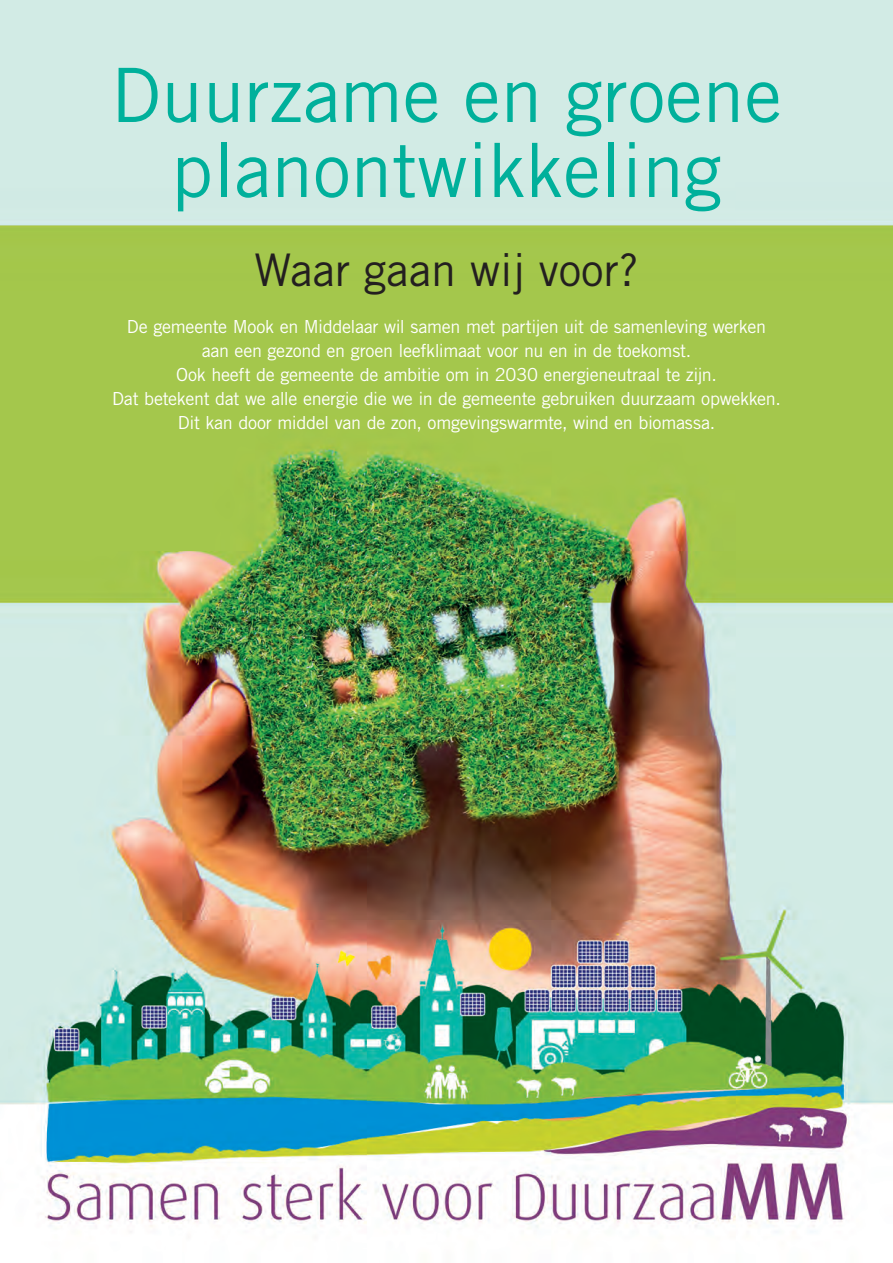
<style>
.page{position:relative;width:893px;height:1263px;background:#fff}
.page>*{position:absolute;margin:0;border:0;box-sizing:border-box;transform-origin:0 0}
.t1{font:75px "Trade Gothic";color:#00b09b}
.t2{font:45px "Trade Gothic";color:#231f20}
.t3{font:18px "Trade Gothic";letter-spacing:-.015em;color:#fff}
</style>
<div class="page">
<img style="left:0;top:0;width:893px;height:1232px">
<p class="t1" style="left:111px;top:50px;width:672px">Duurzame en groene</p>
<p class="t1" style="left:171px;top:125px;width:552px">planontwikkeling</p>
<p class="t2" style="left:254px;top:243px;width:386px">Waar gaan wij voor?</p>
<p class="t3" style="left:127px;top:316px;width:641px">De gemeente Mook en Middelaar wil samen met partijen uit de samenleving werken</p>
<p class="t3" style="left:202px;top:340px;width:491px">aan een gezond en groen leefklimaat voor nu en in de toekomst.</p>
<p class="t3" style="left:176px;top:364px;width:542px">Ook heeft de gemeente de ambitie om in 2030 energieneutraal te zijn.</p>
<p class="t3" style="left:112px;top:388px;width:670px">Dat betekent dat we alle energie die we in de gemeente gebruiken duurzaam opwekken.</p>
<p class="t3" style="left:178px;top:412px;width:539px">Dit kan door middel van de zon, omgevingswarmte, wind en biomassa.</p>
</div>
